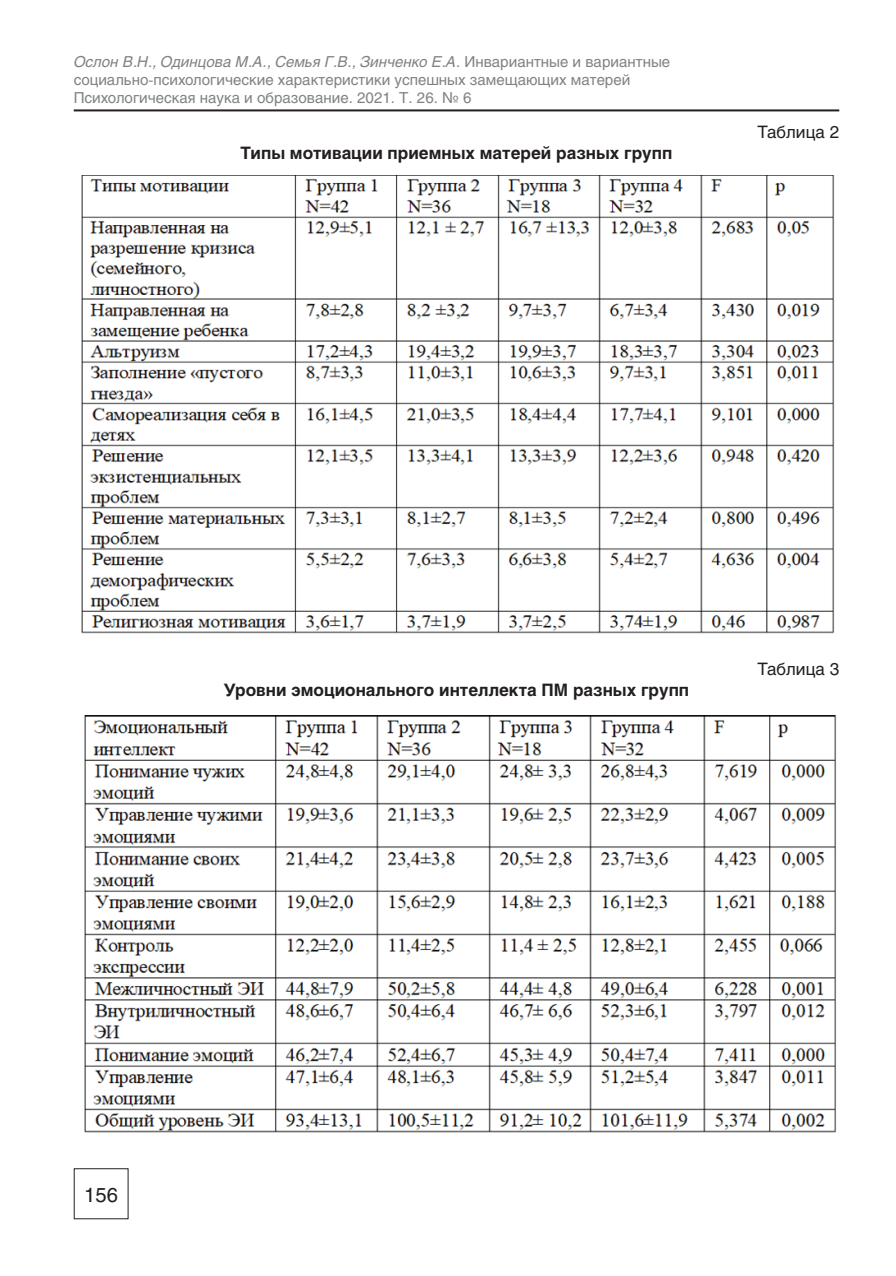
<style>
.page{position:relative;width:896px;height:1276px;background:#fff}
.page>*{position:absolute;margin:0;border:0;box-sizing:border-box;transform-origin:0 0}
.t1{font:20px "Helios";color:#231f20}
.Мой_основной{font:700 17px "Helios";color:#231f20}
.Мой_основной-2{font:17px "Helios";color:#231f20}
.Подзаголовок{font:15px/18px "Helios";color:#808285}
.s1{font-style:italic}
</style>
<div class="page">
<hr style="left:74px;top:109px;width:765px;height:2px;background:#231f20">
<img style="left:81px;top:176px;width:754px;height:458px">
<img style="left:84px;top:716px;width:753px;height:417px">
<p class="Подзаголовок" style="left:74px;top:52px;width:598px"><span class="s1">Ослон В.Н., Одинцова М.А., Семья Г.В., Зинченко Е.А.</span> Инвариантные и вариантные социально-психологические характеристики успешных замещающих матерей</p>
<p class="Подзаголовок" style="left:74px;top:88px;width:399px">Психологическая наука и образование. 2021. Т. 26. № 6</p>
<p class="Мой_основной" style="left:241px;top:143px;width:433px">Типы мотивации приемных матерей разных групп</p>
<p class="Мой_основной-2" style="left:757px;top:122px;width:83px">Таблица 2</p>
<p class="Мой_основной" style="left:224px;top:680px;width:467px">Уровни эмоционального интеллекта ПМ разных групп</p>
<p class="Мой_основной-2" style="left:757px;top:659px;width:83px">Таблица 3</p>
<h1 class="t1" style="left:84px;top:1182px;width:35px">156</h1>
</div>
